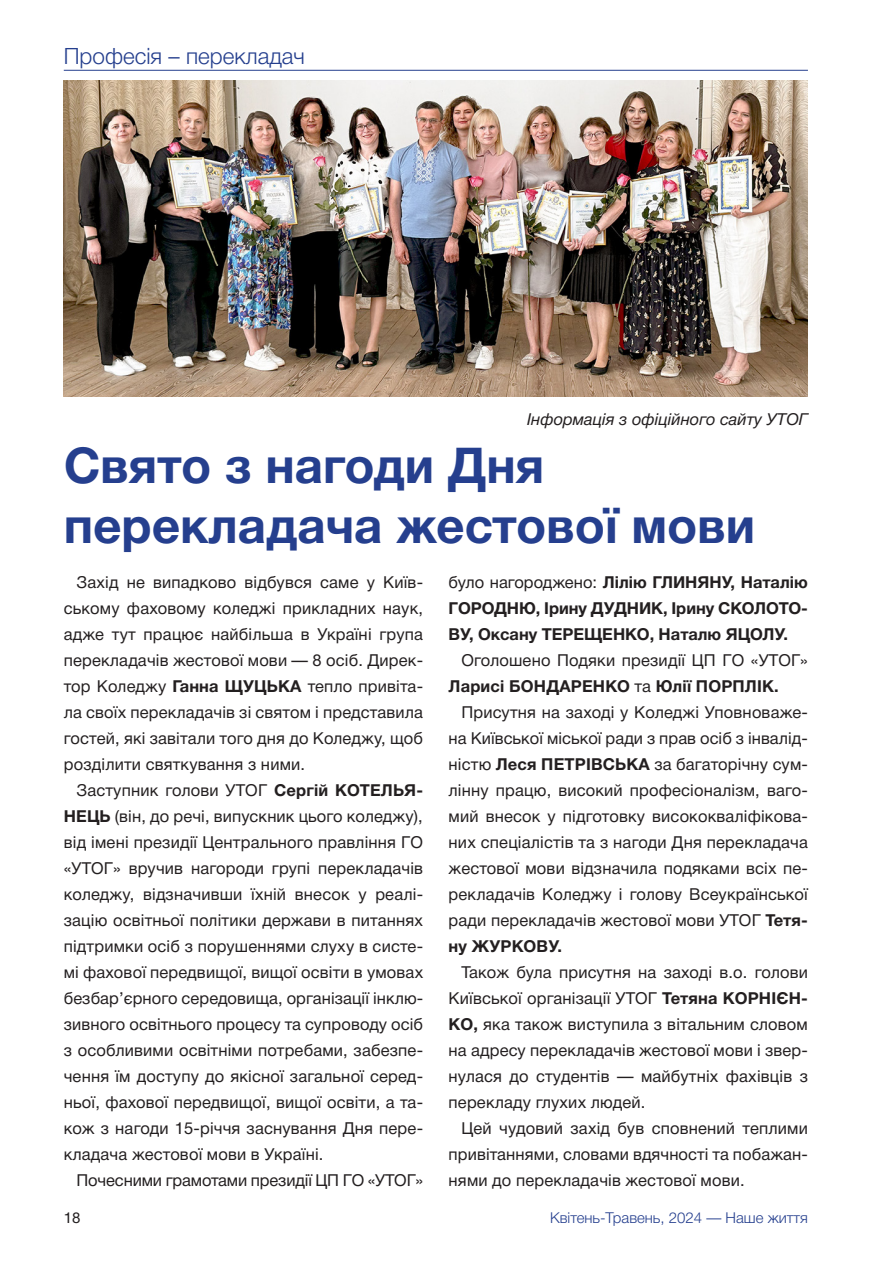
<style>
.page{position:relative;width:893px;height:1263px;background:#fff}
.page>*{position:absolute;margin:0;border:0;box-sizing:border-box;transform-origin:0 0}
.заголовок_цвет{font:700 49.5px/59.4px "Helvetica Neue Cyr";color:#253f8e}
.рубрика{font:300 22.5px "Helvetica Neue Cyr";color:#253f8e}
.основной_текст{font:16.5px/26px "Helvetica Neue Cyr";letter-spacing:.01em;color:#231f20;text-align:justify}
.основной_текст-2{font:700 16.5px/26px "Helvetica Neue Cyr";color:#231f20;text-align:justify}
.основной_текст-3{font:16.5px "Helvetica Neue Cyr";letter-spacing:-.01em;color:#231f20}
.подпись_2{font:italic 16.5px "Helvetica Neue Cyr";color:#231f20}
.t1{font:300 15px "Helvetica Neue Cyr";color:#253f8e}
.t2{font:15px "Helvetica Neue Cyr";color:#231f20}
.s1{font-weight:700}
.s2{font-weight:400}
</style>
<div class="page">
<hr style="left:64px;top:70px;width:744px;height:1px;background:#253f8e">
<img style="left:64px;top:81px;width:744px;height:315px">
<p class="рубрика" style="left:64px;top:44px;width:243px">Професія – перекладач</p>
<p class="подпись_2" style="left:527px;top:410px;width:282px">Інформація з офіційного сайту УТОГ</p>
<p class="заголовок_цвет" style="left:64px;top:437px;width:693px">Свято з нагоди Дня перекладача жестової мови</p>
<p class="основной_текст" style="left:64px;top:569px;width:361px;text-indent:13px">Захід не випадково відбувся саме у Київ&shy;ському фаховому коледжі прикладних наук, адже тут працює найбільша в Україні група перекладачів жестової мови — 8 осіб. Дирек&shy;тор Коледжу <span class="s1">Ганна ЩУЦЬКА</span> тепло привіта&shy;ла своїх перекладачів зі святом і представила гостей, які завітали того дня до Коледжу, щоб розділити святкування з ними.</p>
<p class="основной_текст" style="left:64px;top:777px;width:361px;text-indent:13px">Заступник голови УТОГ <span class="s1">Сергій КОТЕЛЬЯ-НЕЦЬ</span> (він, до речі, випускник цього коледжу), від імені президії Центрального правління ГО «УТОГ» вручив нагороди групі перекладачів коледжу, відзначивши їхній внесок у реалі&shy;зацію освітньої політики держави в питаннях підтримки осіб з порушеннями слуху в систе&shy;мі фахової передвищої, вищої освіти в умовах безбар’єрного середовища, організації інклю&shy;зивного освітнього процесу та супроводу осіб з особливими освітніми потребами, забезпе&shy;чення їм доступу до якісної загальної серед&shy;ньої, фахової передвищої, вищої освіти, а та&shy;кож з нагоди 15-річчя заснування Дня пере&shy;кладача жестової мови в Україні.</p>
<p class="основной_текст-3" style="left:77px;top:1171px;width:348px">Почесними грамотами президії ЦП ГО «УТОГ»</p>
<p class="основной_текст-2" style="left:449px;top:569px;width:361px"><span class="s2">було нагороджено:</span> Лілію ГЛИНЯНУ, Наталію ГОРОДНЮ, Ірину ДУДНИК, Ірину СКОЛОТО-ВУ, Оксану ТЕРЕЩЕНКО, Наталю ЯЦОЛУ.</p>
<p class="основной_текст" style="left:449px;top:647px;width:361px;text-indent:13px">Оголошено Подяки президії ЦП ГО «УТОГ»<br><span class="s1">Ларисі БОНДАРЕНКО</span> та <span class="s1">Юлії ПОРПЛІК.</span></p>
<p class="основной_текст" style="left:449px;top:699px;width:361px;text-indent:13px">Присутня на заході у Коледжі Уповноваже&shy;на Київської міської ради з прав осіб з інвалід&shy;ністю <span class="s1">Леся ПЕТРІВСЬКА</span> за багаторічну сум&shy;лінну працю, високий професіоналізм, ваго&shy;мий внесок у підготовку висококваліфікова&shy;них спеціалістів та з нагоди Дня перекладача жестової мови відзначила подяками всіх пе&shy;рекладачів Коледжу і голову Всеукраїнської ради перекладачів жестової мови УТОГ <span class="s1">Тетя&shy;ну ЖУРКОВУ.</span></p>
<p class="основной_текст" style="left:449px;top:959px;width:361px;text-indent:13px">Також була присутня на заході в.о. голови Київської організації УТОГ <span class="s1">Тетяна КОРНІЄН-КО,</span> яка також виступила з вітальним словом на адресу перекладачів жестової мови і звер&shy;нулася до студентів — майбутніх фахівців з перекладу глухих людей.</p>
<p class="основной_текст" style="left:449px;top:1115px;width:361px;text-indent:13px">Цей чудовий захід був сповнений теплими привітаннями, словами вдячності та побажан&shy;нями до перекладачів жестової мови.</p>
<p class="t2" style="left:64px;top:1209px;width:18px">18</p>
<p class="t1" style="left:550px;top:1209px;width:259px">Квітень-Травень, 2024 — Наше життя</p>
</div>
